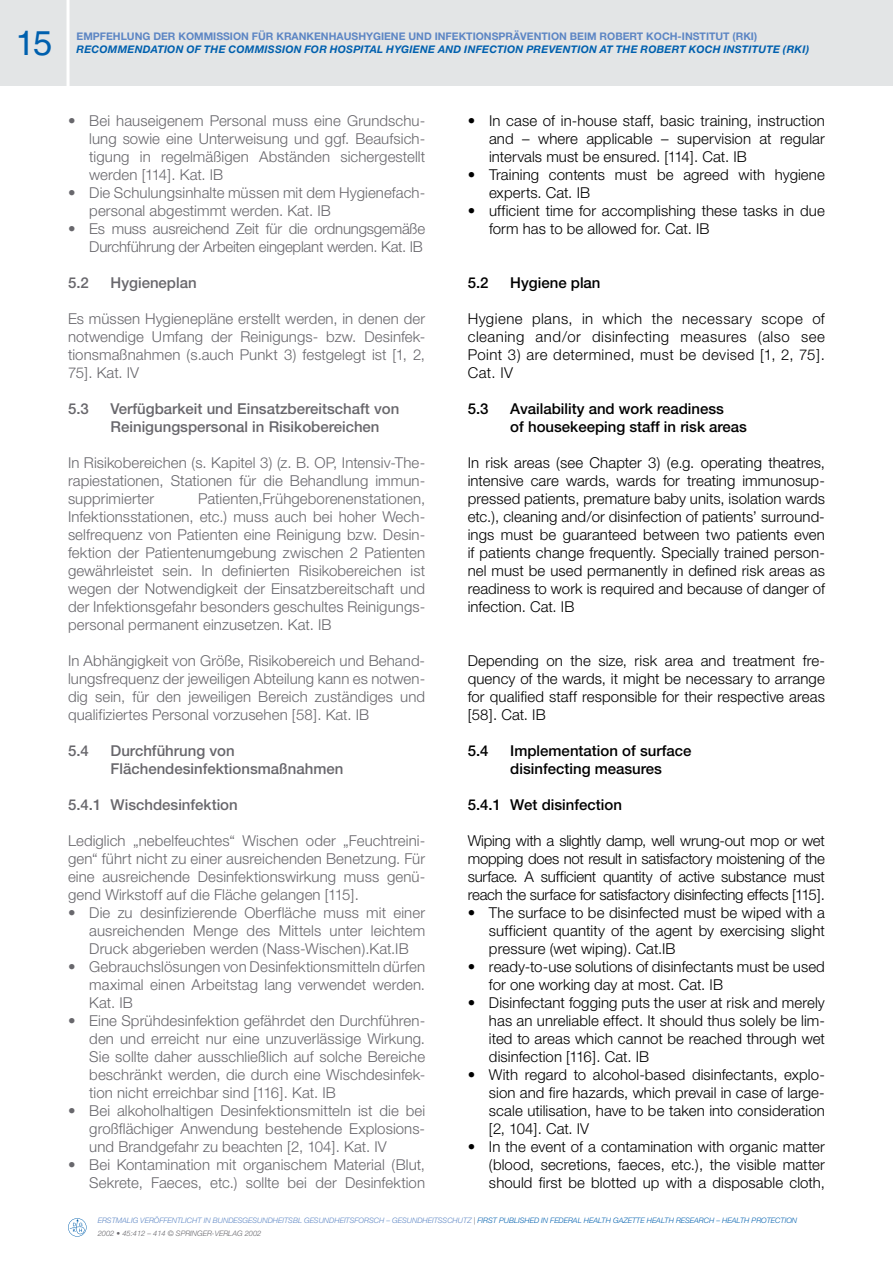
<style>
.page{position:relative;width:893px;height:1263px;background:#fff}
.page>*{position:absolute;margin:0;border:0;box-sizing:border-box;transform-origin:0 0}
.t1{font:34.5px "Helvetica LT Std";color:#0060ae}
.t2{font:300 15px/18px "Helvetica Neue";letter-spacing:.005em;color:#68676c;text-align:justify}
.t3{font:300 15px/18px "Helvetica Neue";letter-spacing:.005em;color:#000;text-align:justify}
.t4{font:500 15px/18px "Helvetica Neue";color:#68676c}
.t5{font:500 15px/18px "Helvetica Neue";color:#000}
.t6{font:300 15px/18px "Helvetica Neue";letter-spacing:-.015em;color:#68676c;text-align:right}
.t7{font:italic 700 10.5px "Helvetica Neue";letter-spacing:.02em;color:#0060ae}
.t8{font:700 10.5px "Helvetica Neue";color:#5d86c4}
.t9{font:italic 300 7.5px/13.2px "Helvetica Neue";color:#5d86c4}
.s1{color:#68676c}
.s2{color:#0060ae}
</style>
<div class="page">
<div style="left:0;top:0;width:893px;height:85px;background:#e3e5e6"></div>
<hr style="left:67px;top:0;width:3px;height:106px;background:#fff">
<svg style="left:68px;top:1218px;width:18px;height:18px"></svg>
<h1 class="t1" style="left:16px;top:23px;width:38px">15</h1>
<p class="t8" style="left:77px;top:30px;width:682px">EMPFEHLUNG DER KOMMISSION FÜR KRANKENHAUSHYGIENE UND INFEKTIONSPRÄVENTION BEIM ROBERT KOCH-INSTITUT (RKI)</p>
<p class="t7" style="left:77px;top:43px;width:734px">RECOMMENDATION OF THE COMMISSION FOR HOSPITAL HYGIENE AND INFECTION PREVENTION AT THE ROBERT KOCH INSTITUTE (RKI)</p>
<p class="t2" style="left:89px;top:111px;width:337px;text-indent:-21px">• Bei hauseigenem Personal muss eine Grundschu&shy;lung sowie eine Unterweisung und ggf. Beaufsich&shy;tigung in regelmäßigen Abständen sichergestellt werden [114]. Kat. IB</p>
<p class="t2" style="left:89px;top:183px;width:337px;text-indent:-21px">• Die Schulungsinhalte müssen mit dem Hygienefach&shy;personal abgestimmt werden. Kat. IB</p>
<p class="t6" style="left:68px;top:219px;width:359px">• Es muss ausreichend Zeit für die ordnungsgemäße<br>Durchführung der Arbeiten eingeplant werden. Kat. IB</p>
<p class="t4" style="left:68px;top:274px;width:22px">5.2</p>
<p class="t4" style="left:111px;top:274px;width:88px">Hygieneplan</p>
<p class="t2" style="left:68px;top:309px;width:359px">Es müssen Hygienepläne erstellt werden, in denen der notwendige Umfang der Reinigungs- bzw. Desinfek&shy;tionsmaßnahmen (s.auch Punkt 3) festgelegt ist [1, 2, 75]. Kat. IV</p>
<p class="t4" style="left:68px;top:400px;width:22px">5.3</p>
<p class="t4" style="left:111px;top:400px;width:290px">Verfügbarkeit und Einsatzbereitschaft von<br>Reinigungspersonal in Risikobereichen</p>
<p class="t2" style="left:68px;top:453px;width:359px">In Risikobereichen (s. Kapitel 3) (z. B. OP, Intensiv-The&shy;rapiestationen, Stationen für die Behandlung immun&shy;supprimierter</p>
<p class="t2" style="left:68px;top:489px;width:359px;text-indent:130px">Patienten,Frühgeborenenstationen, Infektionsstationen, etc.) muss auch bei hoher Wech&shy;selfrequenz von Patienten eine Reinigung bzw. Desin&shy;fektion der Patientenumgebung zwischen 2 Patienten gewährleistet sein. In definierten Risikobereichen ist wegen der Notwendigkeit der Einsatzbereitschaft und der Infektionsgefahr besonders geschultes Reinigungs&shy;personal permanent einzusetzen. Kat. IB</p>
<p class="t2" style="left:68px;top:651px;width:359px">In Abhängigkeit von Größe, Risikobereich und Behand&shy;lungsfrequenz der jeweiligen Abteilung kann es notwen&shy;dig sein, für den jeweiligen Bereich zuständiges und qualifiziertes Personal vorzusehen [58]. Kat. IB</p>
<p class="t4" style="left:68px;top:742px;width:22px">5.4</p>
<p class="t4" style="left:111px;top:742px;width:234px">Durchführung von<br>Flächendesinfektionsmaßnahmen</p>
<p class="t4" style="left:68px;top:796px;width:171px">5.4.1 Wischdesinfektion</p>
<p class="t2" style="left:68px;top:831px;width:359px">Lediglich „nebelfeuchtes“ Wischen oder „Feuchtreini&shy;gen“ führt nicht zu einer ausreichenden Benetzung. Für eine ausreichende Desinfektionswirkung muss genü&shy;gend Wirkstoff auf die Fläche gelangen [115].</p>
<p class="t2" style="left:89px;top:903px;width:337px;text-indent:-21px">• Die zu desinfizierende Oberfläche muss mit einer ausreichenden Menge des Mittels unter leichtem Druck abgerieben werden (Nass-Wischen).Kat.IB</p>
<p class="t2" style="left:89px;top:957px;width:337px;text-indent:-21px">• Gebrauchslösungen von Desinfektionsmitteln dürfen maximal einen Arbeitstag lang verwendet werden.<br>Kat. IB</p>
<p class="t2" style="left:89px;top:1011px;width:337px;text-indent:-21px">• Eine Sprühdesinfektion gefährdet den Durchführen&shy;den und erreicht nur eine unzuverlässige Wirkung.<br>Sie sollte daher ausschließlich auf solche Bereiche beschränkt werden, die durch eine Wischdesinfek&shy;tion nicht erreichbar sind [116]. Kat. IB</p>
<p class="t2" style="left:89px;top:1101px;width:337px;text-indent:-21px">• Bei alkoholhaltigen Desinfektionsmitteln ist die bei großflächiger Anwendung bestehende Explosions&shy;und Brandgefahr zu beachten [2, 104]. Kat. IV</p>
<p class="t2" style="left:68px;top:1155px;width:359px;text-align:right">• Bei Kontamination mit organischem Material (Blut,<br>Sekrete, Faeces, etc.) sollte bei der Desinfektion</p>
<p class="t3" style="left:489px;top:111px;width:337px;text-indent:-21px">• In case of in-house staff, basic training, instruction and – where applicable – supervision at regular intervals must be ensured. [114]. Cat. IB</p>
<p class="t3" style="left:489px;top:165px;width:337px;text-indent:-21px">• Training contents must be agreed with hygiene experts. Cat. IB</p>
<p class="t3" style="left:489px;top:201px;width:337px;text-indent:-21px">• ufficient time for accomplishing these tasks in due form has to be allowed for. Cat. IB</p>
<p class="t5" style="left:468px;top:274px;width:22px">5.2</p>
<p class="t5" style="left:510px;top:274px;width:92px">Hygiene plan</p>
<p class="t3" style="left:468px;top:309px;width:359px">Hygiene plans, in which the necessary scope of cleaning and/or disinfecting measures (also see Point 3) are determined, must be devised [1, 2, 75].<br>Cat. IV</p>
<p class="t5" style="left:468px;top:400px;width:22px">5.3</p>
<p class="t5" style="left:510px;top:400px;width:238px">Availability and work readiness<br>of housekeeping staff in risk areas</p>
<p class="t3" style="left:468px;top:453px;width:359px">In risk areas (see Chapter 3) (e.g. operating theatres, intensive care wards, wards for treating immunosup&shy;pressed patients, premature baby units, isolation wards etc.), cleaning and/or disinfection of patients’ surround&shy;ings must be guaranteed between two patients even if patients change frequently. Specially trained person&shy;nel must be used permanently in defined risk areas as readiness to work is required and because of danger of infection. Cat. IB</p>
<p class="t3" style="left:468px;top:651px;width:359px">Depending on the size, risk area and treatment fre&shy;quency of the wards, it might be necessary to arrange for qualified staff responsible for their respective areas [58]. Cat. IB</p>
<p class="t5" style="left:468px;top:742px;width:22px">5.4</p>
<p class="t5" style="left:510px;top:742px;width:183px">Implementation of surface disinfecting measures</p>
<p class="t5" style="left:468px;top:796px;width:156px">5.4.1 Wet disinfection</p>
<p class="t3" style="left:468px;top:831px;width:359px">Wiping with a slightly damp, well wrung-out mop or wet mopping does not result in satisfactory moistening of the surface. A sufficient quantity of active substance must reach the surface for satisfactory disinfecting effects [115].</p>
<p class="t3" style="left:489px;top:903px;width:337px;text-indent:-21px">• The surface to be disinfected must be wiped with a sufficient quantity of the agent by exercising slight pressure (wet wiping). Cat.IB</p>
<p class="t3" style="left:489px;top:957px;width:337px;text-indent:-21px">• ready-to-use solutions of disinfectants must be used for one working day at most. Cat. IB</p>
<p class="t3" style="left:489px;top:993px;width:337px;text-indent:-21px">• Disinfectant fogging puts the user at risk and merely has an unreliable effect. It should thus solely be lim&shy;ited to areas which cannot be reached through wet disinfection [116]. Cat. IB</p>
<p class="t3" style="left:489px;top:1065px;width:337px;text-indent:-21px">• With regard to alcohol-based disinfectants, explo&shy;sion and fire hazards, which prevail in case of large&shy;scale utilisation, have to be taken into consideration [2, 104]. Cat. IV</p>
<p class="t3" style="left:489px;top:1137px;width:337px;text-indent:-21px">• In the event of a contamination with organic matter (blood, secretions, faeces, etc.), the visible matter should first be blotted up with a disposable cloth,</p>
<p class="t9" style="left:98px;top:1214px;width:701px">ERSTMALIG VERÖFFENTLICHT IN BUNDESGESUNDHEITSBL GESUNDHEITSFORSCH – GESUNDHEITSSCHUTZ <span class="s1">|</span> <span class="s2">FIRST PUBLISHED IN FEDERAL HEALTH GAZETTE HEALTH RESEARCH – HEALTH PROTECTION<br></span><span class="s1">2002 • 45:412 – 414 © SPRINGER-VERLAG 2002</span></p>
</div>
